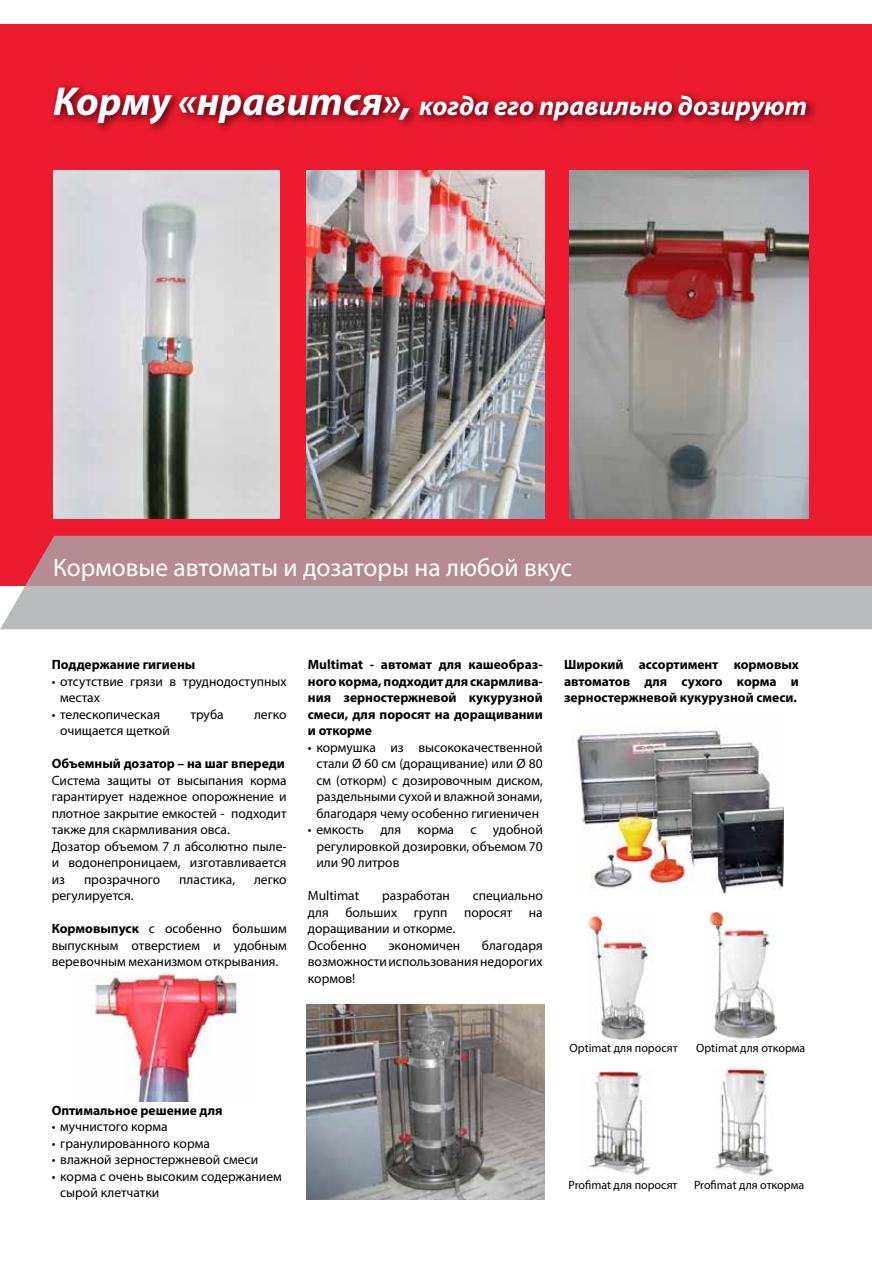
<style>
.page{position:relative;width:872px;height:1263px;background:#fff}
.page>*{position:absolute;margin:0;border:0;box-sizing:border-box;transform-origin:0 0}
.t1{font:italic 700 27px "Myriad Pro";color:#fff}
.t2{font:25.5px "Myriad Pro";color:#fff}
.t3{font:13.5px/16.5px "Myriad Pro";color:#000}
.t4{font:700 13.5px/16.5px "Myriad Pro";color:#000;text-align:justify}
.t5{font:12px "Myriad Pro";color:#000}
.s1{font-size:40.5px}
.s2{font-weight:700}
</style>
<div class="page">
<div style="left:0;top:25px;width:872px;height:561px;background:#ed1b2f"></div>
<svg style="left:0;top:536px;width:872px;height:93px;fill:#b58c93"></svg>
<div style="left:49px;top:82px;width:768px;height:52px;background:#000;opacity:.75"></div>
<img style="left:53px;top:170px;width:227px;height:349px">
<img style="left:306px;top:170px;width:238px;height:349px">
<img style="left:570px;top:170px;width:238px;height:349px">
<img style="left:91px;top:972px;width:147px;height:129px">
<img style="left:306px;top:1004px;width:238px;height:195px">
<img style="left:576px;top:730px;width:207px;height:164px">
<img style="left:587px;top:911px;width:61px;height:128px">
<img style="left:705px;top:911px;width:71px;height:128px">
<img style="left:589px;top:1068px;width:62px;height:107px">
<img style="left:714px;top:1068px;width:61px;height:108px">
<h1 class="t1" style="left:53px;top:89px;width:755px"><span class="s1">Корму «нравится»,</span> когда его правильно дозируют</h1>
<h2 class="t2" style="left:53px;top:552px;width:521px">Кормовые автоматы и дозаторы на любой вкус</h2>
<p class="t4" style="left:52px;top:656px;width:145px">Поддержание гигиены</p>
<p class="t3" style="left:60px;top:673px;width:228px;text-indent:-9px">• отсутствие грязи в труднодоступных местах</p>
<p class="t3" style="left:52px;top:706px;width:110px">• телескопическая</p>
<p class="t3" style="left:190px;top:706px;width:35px">труба</p>
<p class="t3" style="left:254px;top:706px;width:34px">легко</p>
<p class="t3" style="left:60px;top:722px;width:111px">очищается щеткой</p>
<p class="t4" style="left:52px;top:755px;width:235px">Объемный дозатор – на шаг впереди</p>
<p class="t3" style="left:52px;top:772px;width:236px">Система защиты от высыпания корма гарантирует надежное опорожнение и плотное закрытие емкостей - подходит также для скармливания овса.<br>Дозатор объемом 7 л абсолютно пыле&shy;и водонепроницаем, изготавливается из</p>
<p class="t3" style="left:84px;top:871px;width:78px">прозрачного</p>
<p class="t3" style="left:179px;top:871px;width:57px">пластика,</p>
<p class="t3" style="left:254px;top:871px;width:34px">легко</p>
<p class="t3" style="left:52px;top:887px;width:83px">регулируется.</p>
<p class="t3" style="left:52px;top:920px;width:236px;text-align:justify"><span class="s2">Кормовыпуск</span> с особенно большим выпускным отверстием и удобным веревочным механизмом открывания.</p>
<p class="t4" style="left:308px;top:656px;width:236px">Multimat - автомат для кашеобраз&shy;ного корма, подходит для скармлива&shy;ния зерностержневой кукурузной смеси, для поросят на доращивании и откорме</p>
<p class="t3" style="left:316px;top:739px;width:228px;text-align:justify;text-indent:-9px">• кормушка из высококачественной стали Ø 60 см (доращивание) или Ø 80 см (откорм) с дозировочным диском, раздельными сухой и влажной зонами, благодаря чему особенно гигиеничен</p>
<p class="t3" style="left:316px;top:821px;width:228px;text-align:justify;text-indent:-9px">• емкость для корма с удобной регулировкой дозировки, объемом 70 или 90 литров</p>
<p class="t3" style="left:308px;top:887px;width:53px">Multimat</p>
<p class="t3" style="left:382px;top:887px;width:69px">разработан</p>
<p class="t3" style="left:308px;top:887px;width:236px;text-indent:165px">специально для больших групп поросят на доращивании и откорме.<br>Особенно</p>
<p class="t3" style="left:308px;top:937px;width:236px;text-align:justify;text-indent:174px">благодаря возможности использования недорогих кормов!</p>
<p class="t3" style="left:388px;top:937px;width:73px">экономичен</p>
<p class="t4" style="left:564px;top:656px;width:236px">Широкий ассортимент кормовых автоматов для сухого корма и зерностержневой кукурузной смеси.</p>
<p class="t4" style="left:52px;top:1101px;width:172px">Оптимальное решение для</p>
<p class="t3" style="left:52px;top:1118px;width:117px">• мучнистого корма</p>
<p class="t3" style="left:52px;top:1135px;width:160px">• гранулированного корма</p>
<p class="t3" style="left:52px;top:1151px;width:208px">• влажной зерностержневой смеси</p>
<p class="t3" style="left:60px;top:1168px;width:223px;text-indent:-9px">• корма с очень высоким содержанием сырой клетчатки</p>
<p class="t5" style="left:569px;top:1040px;width:110px">Optimat для поросят</p>
<p class="t5" style="left:696px;top:1040px;width:111px">Optimat для откорма</p>
<p class="t5" style="left:568px;top:1177px;width:111px">Profimat для поросят</p>
<p class="t5" style="left:694px;top:1177px;width:112px">Profimat для откорма</p>
</div>
